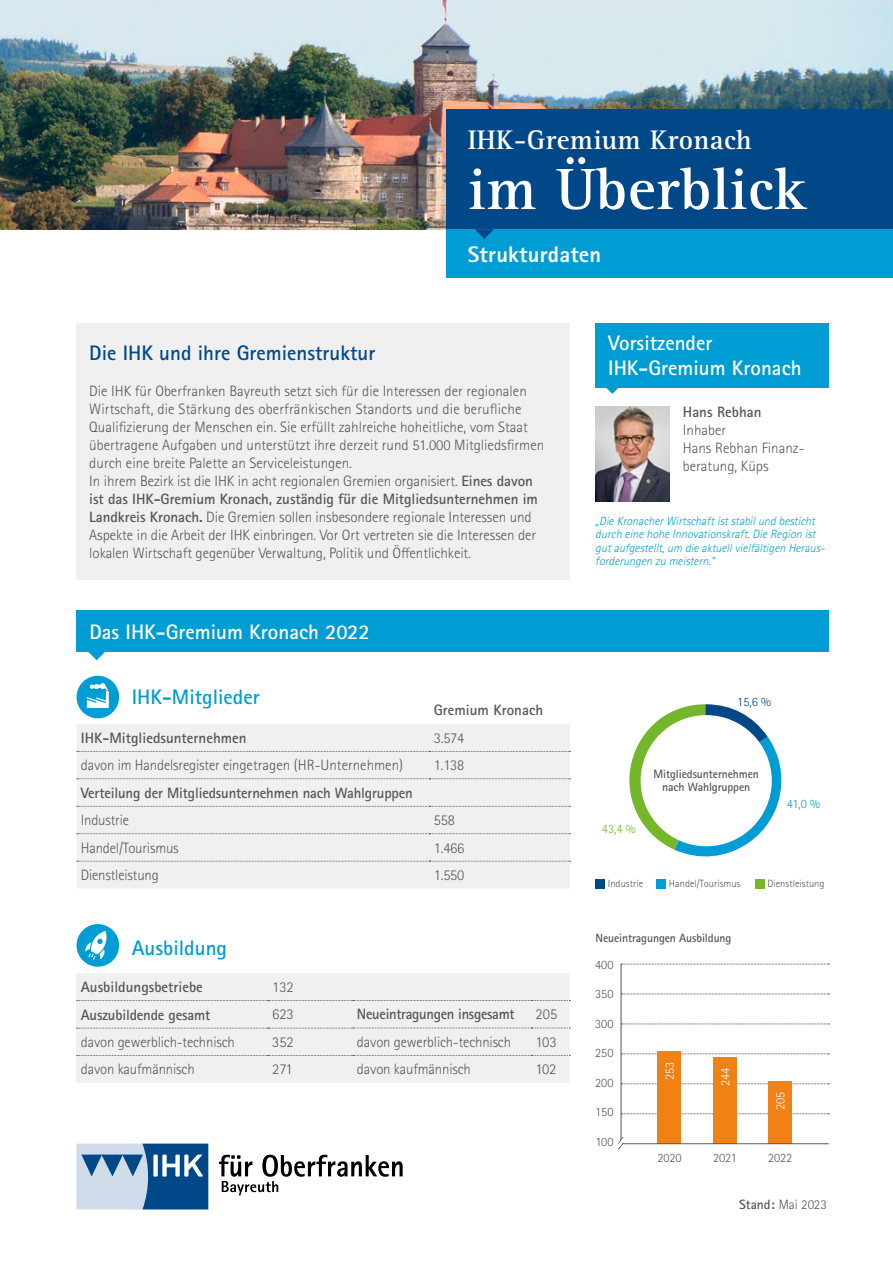
<style>
.page{position:relative;width:893px;height:1263px;background:#fff}
.page>*{position:absolute;margin:0;border:0;box-sizing:border-box;transform-origin:0 0}
.t1{font:700 60.15px "Rotis Serif Std";letter-spacing:.01em;color:#fff}
.t2{font:700 27.75px "Rotis Serif Std";letter-spacing:.01em;color:#fff}
.Titel_Subline{font:800 22.5px "Rotis Sans Serif Std";letter-spacing:.01em;color:#fff}
.Head_Kästen_16bold{font:700 21px/25.2px "Rotis Sans Serif Std";color:#fff}
.Head_2{font:700 21px "Rotis Sans Serif Std";color:#004888}
.Head_2-2{font:700 21px "Rotis Sans Serif Std";color:#009dd4}
.Fliesstext_9_P{font:300 15px/18px "Rotis Sans Serif Std";letter-spacing:-.005em;color:#565655}
.Fliesstext_9_P-2{font:700 15px "Rotis Sans Serif Std";letter-spacing:-.01em;color:#565655}
.Fließtext{font:300 15px/18px "Rotis Sans Serif Std";color:#565655}
.Fließtext-2{font:700 15px "Rotis Sans Serif Std";color:#565655}
.t3{font:300 13.5px "Rotis Sans Serif Std";color:#565655}
.Fließtext-3{font:300 12.75px "Rotis Sans Serif Std";color:#565655}
.Fließtext-4{font:300 12.75px "Rotis Sans Serif Std";color:#fff}
.Fliesstext_9_P-3{font:300 12.75px "Rotis Sans Serif Std";color:#004888}
.Fliesstext_9_P-4{font:300 12.75px "Rotis Sans Serif Std";color:#009dd4}
.Fliesstext_9_P-5{font:300 12.75px "Rotis Sans Serif Std";color:#75b72a}
.Fliesstext_9_P-6{font:italic 300 12px/13.5px "Rotis Sans Serif Std";color:#009dd4}
.Fliesstext_9_P-7{font:700 12px/13.2px "Rotis Sans Serif Std";letter-spacing:-.01em;color:#565655;text-align:center}
.Fliesstext_9_P-8{font:300 10.5px "Rotis Sans Serif Std";color:#565655}
.s1{font-weight:700}
</style>
<div class="page">
<svg style="left:629px;top:704px;width:153px;height:153px"></svg>
<img style="left:0;top:0;width:893px;height:229px">
<div style="left:595px;top:323px;width:234px;height:65px;background:#009dd4"></div>
<div style="left:77px;top:323px;width:493px;height:256px;background:#f0f0f0"></div>
<img style="left:595px;top:406px;width:75px;height:95px">
<svg style="left:77px;top:1143px;width:131px;height:66px"></svg>
<svg style="left:219px;top:1155px;width:184px;height:40px"></svg>
<div style="left:77px;top:610px;width:752px;height:42px;background:#009dd4"></div>
<svg style="left:88px;top:652px;width:17px;height:8px"></svg>
<div style="left:77px;top:724px;width:493px;height:164px;background:#f0f0f0"></div>
<svg style="left:77px;top:751px;width:494px;height:1px"></svg>
<svg style="left:77px;top:778px;width:494px;height:1px"></svg>
<svg style="left:77px;top:806px;width:494px;height:1px"></svg>
<svg style="left:77px;top:833px;width:494px;height:1px"></svg>
<svg style="left:77px;top:861px;width:494px;height:1px"></svg>
<div style="left:77px;top:973px;width:276px;height:110px;background:#f0f0f0"></div>
<div style="left:353px;top:973px;width:217px;height:110px;background:#f0f0f0"></div>
<svg style="left:77px;top:1000px;width:493px;height:1px"></svg>
<svg style="left:77px;top:1028px;width:493px;height:1px"></svg>
<svg style="left:77px;top:1055px;width:493px;height:1px"></svg>
<div style="left:77px;top:676px;width:42px;height:42px;background:#009dd4;border-radius:50%"></div>
<svg style="left:77px;top:683px;width:43px;height:36px"></svg>
<div style="left:77px;top:924px;width:42px;height:43px;background:#009dd4;border-radius:50%"></div>
<svg style="left:85px;top:931px;width:22px;height:29px"></svg>
<svg style="left:606px;top:388px;width:12px;height:6px"></svg>
<div style="left:595px;top:879px;width:9px;height:10px;background:#004888"></div>
<div style="left:656px;top:879px;width:10px;height:10px;background:#009dd4"></div>
<div style="left:755px;top:879px;width:9px;height:10px;background:#75b72a"></div>
<div style="left:641px;top:715px;width:131px;height:131px;background:#fff;border-radius:50%"></div>
<svg style="left:622px;top:964px;width:207px;height:1px"></svg>
<svg style="left:622px;top:1113px;width:207px;height:1px"></svg>
<svg style="left:622px;top:1083px;width:207px;height:1px"></svg>
<svg style="left:622px;top:994px;width:207px;height:1px"></svg>
<svg style="left:622px;top:1024px;width:207px;height:1px"></svg>
<svg style="left:622px;top:1054px;width:207px;height:1px"></svg>
<div style="left:657px;top:1051px;width:24px;height:93px;background:#f08114"></div>
<div style="left:713px;top:1057px;width:24px;height:87px;background:#f08114"></div>
<div style="left:446px;top:229px;width:447px;height:49px;background:#009dd4"></div>
<svg style="left:475px;top:229px;width:19px;height:10px"></svg>
<div style="left:446px;top:109px;width:447px;height:120px;background:#004888"></div>
<div style="left:768px;top:1081px;width:24px;height:63px;background:#f08114"></div>
<hr style="left:621px;top:964px;width:1px;height:180px;background:#565655">
<hr style="left:621px;top:1143px;width:208px;height:1px;background:#565655">
<svg style="left:618px;top:1136px;width:6px;height:14px"></svg>
<p class="t2" style="left:468px;top:123px;width:285px">IHK-Gremium Kronach</p>
<p class="t1" style="left:468px;top:154px;width:340px">im Überblick</p>
<p class="Titel_Subline" style="left:468px;top:240px;width:135px">Strukturdaten</p>
<p class="Head_2" style="left:89px;top:340px;width:288px">Die IHK und ihre Gremienstruktur</p>
<p class="Fliesstext_9_P" style="left:89px;top:382px;width:456px">Die IHK für Oberfranken Bayreuth setzt sich für die Interessen der regionalen Wirtschaft, die Stärkung des oberfränkischen Standorts und die berufliche Qualifizierung der Menschen ein. Sie erfüllt zahlreiche hoheitliche, vom Staat übertragene Aufgaben und unterstützt ihre derzeit rund 51.000 Mitgliedsfirmen durch eine breite Palette an Serviceleistungen.</p>
<p class="Fliesstext_9_P" style="left:89px;top:472px;width:450px">In ihrem Bezirk ist die IHK in acht regionalen Gremien organisiert. <span class="s1">Eines davon ist das IHK-Gremium Kronach, zuständig für die Mitgliedsunternehmen im Landkreis Kronach.</span> Die Gremien sollen insbesondere regionale Interessen und Aspekte in die Arbeit der IHK einbringen. Vor Ort vertreten sie die Interessen der lokalen Wirtschaft gegenüber Verwaltung, Politik und Öffentlichkeit.</p>
<p class="Head_Kästen_16bold" style="left:89px;top:619px;width:282px">Das IHK-Gremium Kronach 2022</p>
<p class="Head_2-2" style="left:132px;top:684px;width:129px">IHK-Mitglieder</p>
<p class="Fliesstext_9_P-2" style="left:434px;top:701px;width:111px">Gremium Kronach</p>
<p class="Fliesstext_9_P-2" style="left:81px;top:728px;width:167px">IHK-Mitgliedsunternehmen</p>
<p class="Fliesstext_9_P" style="left:434px;top:729px;width:32px">3.574</p>
<p class="Fliesstext_9_P" style="left:81px;top:756px;width:324px">davon im Handelsregister eingetragen (HR-Unternehmen)</p>
<p class="Fliesstext_9_P" style="left:434px;top:756px;width:32px">1.138</p>
<p class="Fliesstext_9_P-2" style="left:81px;top:783px;width:333px">Verteilung der Mitgliedsunternehmen nach Wahlgruppen</p>
<p class="Fliesstext_9_P" style="left:81px;top:811px;width:50px">Industrie</p>
<p class="Fliesstext_9_P" style="left:434px;top:811px;width:23px">558</p>
<p class="Fliesstext_9_P" style="left:81px;top:839px;width:99px">Handel/Tourismus</p>
<p class="Fliesstext_9_P" style="left:434px;top:839px;width:32px">1.466</p>
<p class="Fliesstext_9_P" style="left:81px;top:866px;width:80px">Dienstleistung</p>
<p class="Fliesstext_9_P" style="left:434px;top:866px;width:32px">1.550</p>
<p class="Head_2-2" style="left:132px;top:934px;width:97px">Ausbildung</p>
<p class="Fliesstext_9_P-2" style="left:81px;top:977px;width:124px">Ausbildungsbetriebe</p>
<p class="Fliesstext_9_P" style="left:272px;top:978px;width:23px">132</p>
<p class="Fliesstext_9_P-2" style="left:81px;top:1005px;width:131px">Auszubildende gesamt</p>
<p class="Fliesstext_9_P" style="left:272px;top:1006px;width:23px">623</p>
<p class="Fliesstext_9_P" style="left:81px;top:1033px;width:156px">davon gewerblich-technisch</p>
<p class="Fliesstext_9_P" style="left:272px;top:1033px;width:23px">352</p>
<p class="Fliesstext_9_P" style="left:81px;top:1060px;width:115px">davon kaufmännisch</p>
<p class="Fliesstext_9_P" style="left:272px;top:1060px;width:22px">271</p>
<p class="Fliesstext_9_P-2" style="left:357px;top:1005px;width:159px">Neueintragungen insgesamt</p>
<p class="Fliesstext_9_P" style="left:536px;top:1005px;width:23px">205</p>
<p class="Fliesstext_9_P" style="left:357px;top:1033px;width:156px">davon gewerblich-technisch</p>
<p class="Fliesstext_9_P" style="left:536px;top:1033px;width:23px">103</p>
<p class="Fliesstext_9_P" style="left:357px;top:1060px;width:115px">davon kaufmännisch</p>
<p class="Fliesstext_9_P" style="left:536px;top:1060px;width:22px">102</p>
<p class="Head_Kästen_16bold" style="left:608px;top:330px;width:195px">Vorsitzender<br>IHK-Gremium Kronach</p>
<p class="Fließtext-2" style="left:683px;top:402px;width:80px">Hans Rebhan</p>
<p class="Fließtext" style="left:683px;top:421px;width:45px">Inhaber</p>
<p class="Fließtext" style="left:683px;top:439px;width:123px">Hans Rebhan Finanz&shy;beratung, Küps</p>
<p class="Fliesstext_9_P-6" style="left:595px;top:514px;width:234px">„DieKronacherWirtschaftiststabilund besticht durch einehoheInnovationskraft.DieRegion ist gutaufgestellt,um dieaktuellvielfältigen Heraus&shy;forderungen zu meistern.“</p>
<p class="Fliesstext_9_P-3" style="left:737px;top:694px;width:35px">15,6 %</p>
<p class="Fliesstext_9_P-5" style="left:602px;top:822px;width:35px">43,4 %</p>
<p class="Fliesstext_9_P-7" style="left:654px;top:767px;width:107px">Mitgliedsunternehmen nach Wahlgruppen</p>
<p class="Fliesstext_9_P-4" style="left:787px;top:797px;width:35px">41,0 %</p>
<p class="Fliesstext_9_P-8" style="left:608px;top:878px;width:37px">Industrie</p>
<p class="Fliesstext_9_P-8" style="left:669px;top:878px;width:73px">Handel/Tourismus</p>
<p class="Fliesstext_9_P-8" style="left:767px;top:878px;width:59px">Dienstleistung</p>
<p class="Fliesstext_9_P-7" style="left:595px;top:931px;width:138px">Neueintragungen Ausbildung</p>
<p class="Fließtext-3" style="left:595px;top:957px;width:20px">400</p>
<p class="Fließtext-3" style="left:595px;top:986px;width:20px">350</p>
<p class="Fließtext-3" style="left:595px;top:1016px;width:20px">300</p>
<p class="Fließtext-3" style="left:595px;top:1045px;width:20px">250</p>
<p class="Fließtext-3" style="left:595px;top:1075px;width:20px">200</p>
<p class="Fließtext-3" style="left:595px;top:1104px;width:20px">150</p>
<p class="Fließtext-3" style="left:596px;top:1134px;width:19px">100</p>
<p class="Fließtext-4" style="left:662px;top:1080px;width:20px;rotate:-90deg">253</p>
<p class="Fließtext-3" style="left:657px;top:1151px;width:26px">2020</p>
<p class="Fließtext-4" style="left:718px;top:1086px;width:20px;rotate:-90deg">244</p>
<p class="Fließtext-3" style="left:713px;top:1151px;width:25px">2021</p>
<p class="Fließtext-4" style="left:773px;top:1110px;width:20px;rotate:-90deg">205</p>
<p class="Fließtext-3" style="left:768px;top:1151px;width:26px">2022</p>
<p class="t3" style="left:739px;top:1197px;width:89px"><span class="s1">Stand:</span> Mai 2023</p>
</div>
